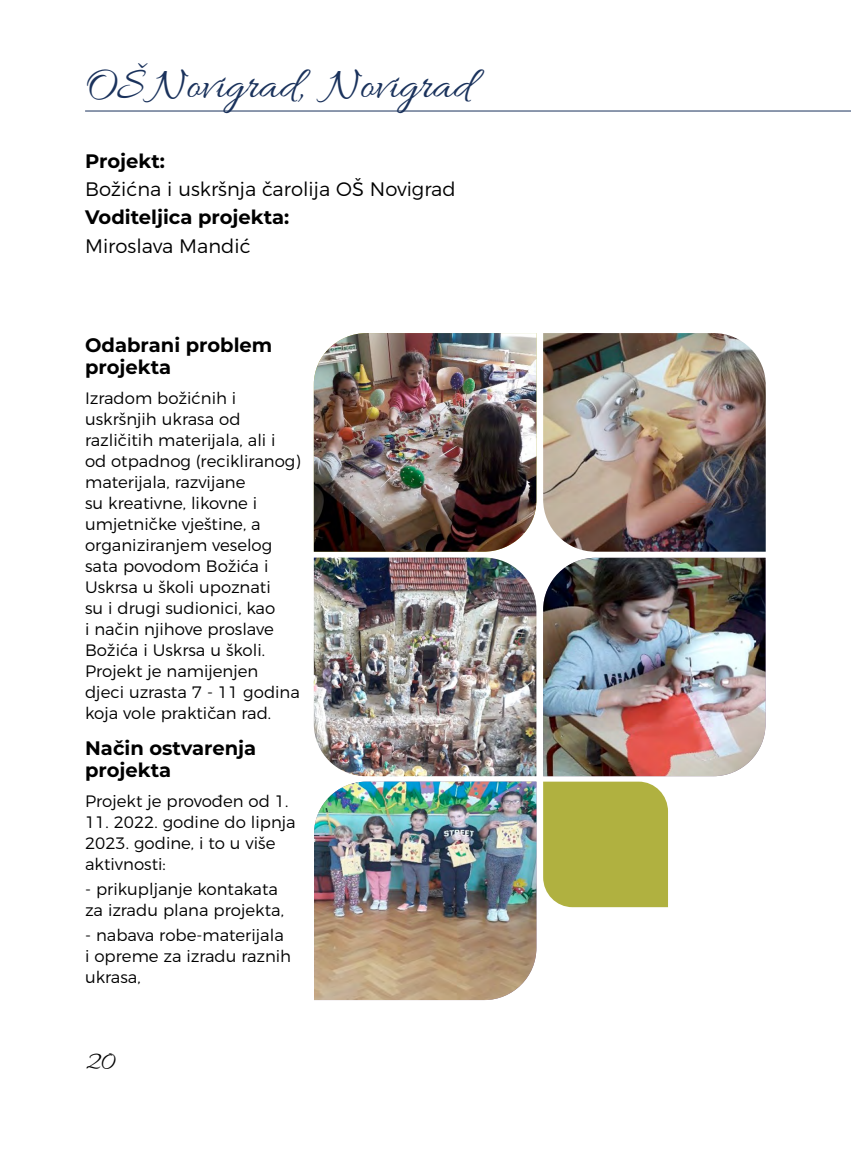
<style>
.page{position:relative;width:851px;height:1149px;background:#fff}
.page>*{position:absolute;margin:0;border:0;box-sizing:border-box;transform-origin:0 0}
.t1{font:45px "Allura";color:#1a325c}
.t2{font:27px "Allura";color:#000}
.t3{font:700 19.5px/22.5px "Montserrat";color:#000}
.t4{font:300 19.5px "Montserrat";color:#000}
.t5{font:300 16.5px/21px "Montserrat";color:#000}
</style>
<div class="page">
<hr style="left:85px;top:111px;width:765px;height:1px;background:#1a325c">
<img style="left:314px;top:333px;width:222px;height:218px">
<div style="left:543px;top:781px;width:125px;height:125px;background:#b0b140"></div>
<img style="left:314px;top:557px;width:222px;height:219px">
<img style="left:543px;top:333px;width:222px;height:218px">
<img style="left:314px;top:781px;width:222px;height:218px">
<img style="left:543px;top:557px;width:222px;height:219px">
<h1 class="t1" style="left:85px;top:60px;width:386px">OŠ Novigrad, Novigrad</h1>
<p class="t3" style="left:85px;top:149px;width:81px">Projekt:</p>
<p class="t4" style="left:85px;top:174px;width:372px">Božićna i uskršnja čarolija OŠ Novigrad</p>
<p class="t3" style="left:85px;top:205px;width:206px">Voditeljica projekta:</p>
<p class="t4" style="left:85px;top:230px;width:167px">Miroslava Mandić</p>
<p class="t3" style="left:85px;top:333px;width:189px">Odabrani problem projekta</p>
<p class="t5" style="left:85px;top:386px;width:217px">Izradom božićnih i uskršnjih ukrasa od različitih materijala, ali i od otpadnog (recikliranog) materijala, razvijane<br>su kreativne, likovne i umjetničke vještine, a organiziranjem veselog sata povodom Božića i<br>Uskrsa u školi upoznati<br>su i drugi sudionici, kao<br>i način njihove proslave<br>Božića i Uskrsa u školi.<br>Projekt je namijenjen djeci uzrasta 7 - 11 godina koja vole praktičan rad.</p>
<p class="t3" style="left:85px;top:735px;width:173px">Način ostvarenja projekta</p>
<p class="t5" style="left:85px;top:788px;width:205px">Projekt je provođen od 1.</p>
<p class="t5" style="left:85px;top:809px;width:212px">11. 2022. godine do lipnja<br>2023. godine, i to u više aktivnosti:</p>
<p class="t5" style="left:85px;top:876px;width:200px">- prikupljanje kontakata za izradu plana projekta,</p>
<p class="t5" style="left:85px;top:923px;width:207px">- nabava robe-materijala i opreme za izradu raznih ukrasa,</p>
<h2 class="t2" style="left:85px;top:1046px;width:32px">20</h2>
</div>
